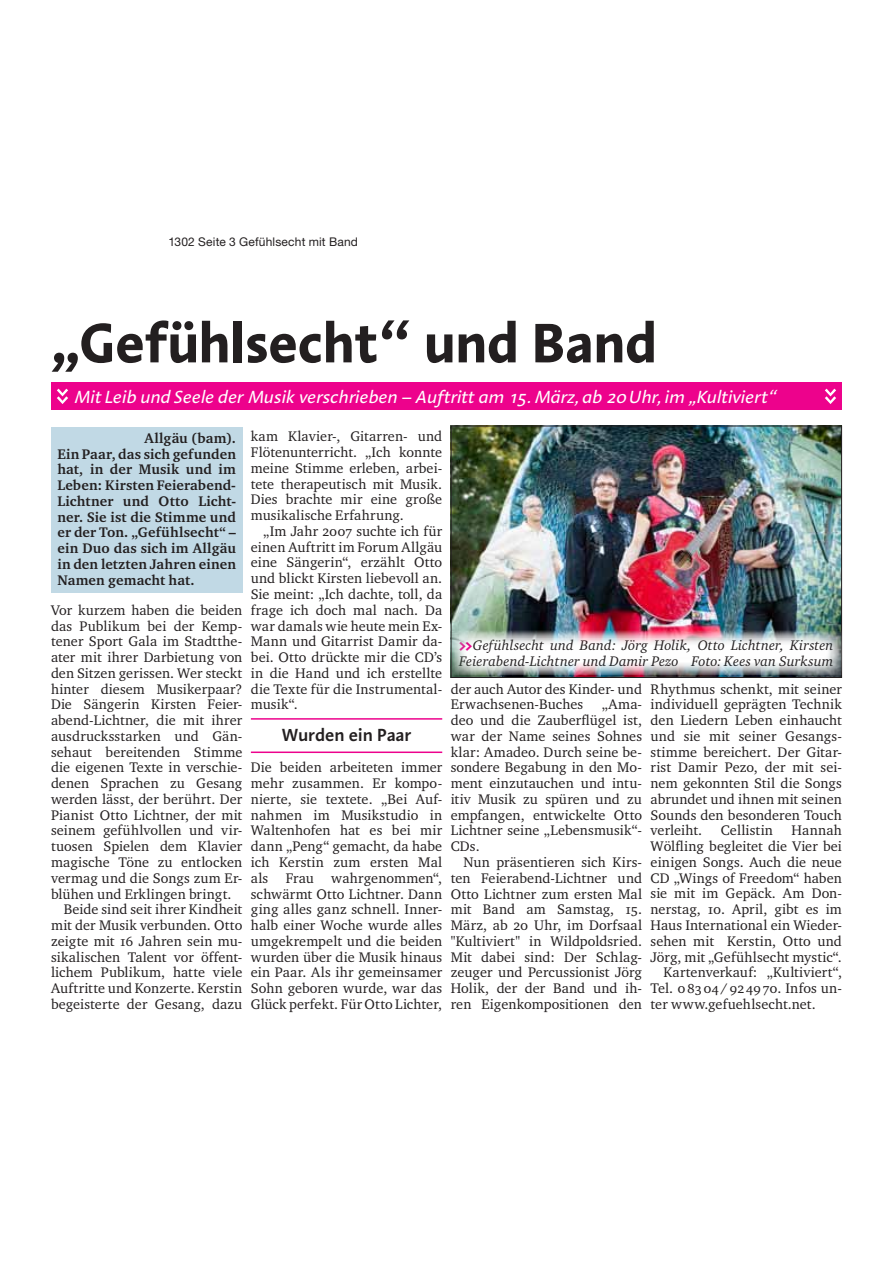
<style>
.page{position:relative;width:893px;height:1263px;background:#fff}
.page>*{position:absolute;margin:0;border:0;box-sizing:border-box;transform-origin:0 0}
.t1{font:700 57px "Aroma LT";letter-spacing:-.01em;color:#231f20}
.t2{font:italic 18px "Aroma LT";letter-spacing:-.01em;color:#fff}
.t3{font:600 18px "Aroma LT";letter-spacing:-.01em;color:#231f20}
.t4{font:14.25px/15.8px "Charter ITC Regu OS";letter-spacing:.01em;color:#231f20;text-align:justify}
.t5{font:14.25px/15.8px "Charter ITC Bold OS";letter-spacing:.015em;color:#231f20;text-align:justify}
.t6{font:italic 14.25px/15.8px "Charter ITC";letter-spacing:.01em;color:#231f20}
.t7{font:12px "Helvetica Neue LT";letter-spacing:.015em;color:#231f20}
.s1{font-family:"Aroma LT";font-weight:700;font-style:normal;color:#ed028c}
</style>
<div class="page">
<div style="left:51px;top:383px;width:791px;height:27px;background:#ed028c"></div>
<svg style="left:57px;top:389px;width:11px;height:15px"></svg>
<svg style="left:825px;top:389px;width:11px;height:15px"></svg>
<hr style="left:251px;top:718px;width:191px;height:2px;background:#ed028c">
<hr style="left:251px;top:751px;width:191px;height:2px;background:#ed028c">
<div style="left:51px;top:427px;width:191px;height:166px;background:#c1d9e5"></div>
<img style="left:453px;top:428px;width:387px;height:248px">
<div style="left:451px;top:426px;width:391px;height:252px;border:1px solid #231f20"></div>
<img style="left:451px;top:630px;width:391px;height:45px">
<p class="t7" style="left:168px;top:234px;width:191px">1302 Seite 3 Gefühlsecht mit Band</p>
<h1 class="t1" style="left:51px;top:305px;width:608px">„Gefühlsecht“ und Band</h1>
<p class="t2" style="left:74px;top:385px;width:703px">Mit Leib und Seele der Musik verschrieben – Auftritt am 15. März, ab 20 Uhr, im „Kultiviert“</p>
<p class="t5" style="left:57px;top:430px;width:180px;text-indent:87px">Allgäu (bam).<br>Ein Paar, das sich gefunden hat, in der Musik und im Leben: Kirsten Feierabend-Lichtner und Otto Licht&shy;ner. Sie ist die Stimme und er der Ton. „Gefühlsecht“ – ein Duo das sich im Allgäu in den letzten Jahren einen Namen gemacht hat.</p>
<p class="t4" style="left:51px;top:602px;width:193px">Vor kurzem haben die beiden</p>
<p class="t4" style="left:51px;top:617px;width:193px">das Publikum bei der Kemp-</p>
<p class="t4" style="left:51px;top:633px;width:193px">tener Sport Gala im Stadtthe-</p>
<p class="t4" style="left:51px;top:649px;width:193px">ater mit ihrer Darbietung von</p>
<p class="t4" style="left:51px;top:665px;width:193px">den Sitzen gerissen. Wer steckt</p>
<p class="t4" style="left:51px;top:680px;width:193px">hinter diesem Musikerpaar?</p>
<p class="t4" style="left:51px;top:696px;width:193px">Die Sängerin Kirsten Feier-</p>
<p class="t4" style="left:51px;top:712px;width:193px">abend-Lichtner, die mit ihrer</p>
<p class="t4" style="left:51px;top:728px;width:193px">ausdrucksstarken und Gän-</p>
<p class="t4" style="left:51px;top:743px;width:193px">sehaut bereitenden Stimme</p>
<p class="t4" style="left:51px;top:759px;width:193px">die eigenen Texte in verschie-</p>
<p class="t4" style="left:51px;top:775px;width:193px">denen Sprachen zu Gesang</p>
<p class="t4" style="left:51px;top:791px;width:193px">werden lässt, der berührt. Der</p>
<p class="t4" style="left:51px;top:807px;width:193px">Pianist Otto Lichtner, der mit</p>
<p class="t4" style="left:51px;top:822px;width:193px">seinem gefühlvollen und vir-</p>
<p class="t4" style="left:51px;top:838px;width:193px">tuosen Spielen dem Klavier</p>
<p class="t4" style="left:51px;top:854px;width:193px">magische Töne zu entlocken</p>
<p class="t4" style="left:51px;top:870px;width:193px">vermag und die Songs zum Er-</p>
<p class="t4" style="left:51px;top:885px;width:182px">blühen und Erklingen bringt.</p>
<p class="t4" style="left:64px;top:901px;width:180px">Beide sind seit ihrer Kindheit</p>
<p class="t4" style="left:51px;top:917px;width:193px">mit der Musik verbunden. Otto</p>
<p class="t4" style="left:51px;top:933px;width:193px">zeigte mit 16 Jahren sein mu-</p>
<p class="t4" style="left:51px;top:948px;width:193px">sikalischen Talent vor öffent-</p>
<p class="t4" style="left:51px;top:964px;width:193px">lichem Publikum, hatte viele</p>
<p class="t4" style="left:51px;top:980px;width:193px">Auftritte und Konzerte. Kerstin</p>
<p class="t4" style="left:51px;top:996px;width:193px">begeisterte der Gesang, dazu</p>
<p class="t4" style="left:251px;top:428px;width:193px">kam Klavier-, Gitarren- und Flötenunterricht. „Ich konnte meine Stimme erleben, arbei&shy;tete therapeutisch mit Musik.<br>Dies brachte mir eine große musikalische Erfahrung.</p>
<p class="t4" style="left:251px;top:523px;width:193px;text-indent:13px">„Im Jahr 2007 suchte ich für einen Auftritt im Forum Allgäu eine Sängerin“, erzählt Otto und blickt Kirsten liebevoll an.<br>Sie meint: „Ich dachte, toll, da frage ich doch mal nach. Da war damals wie heute mein Ex-Mann und Gitarrist Damir da&shy;bei. Otto drückte mir die CD’s in die Hand und ich erstellte die Texte für die Instrumental&shy;musik“.</p>
<p class="t3" style="left:281px;top:723px;width:132px">Wurden ein Paar</p>
<p class="t4" style="left:251px;top:759px;width:193px">Die beiden arbeiteten immer mehr zusammen. Er kompo&shy;nierte, sie textete. „Bei Auf&shy;nahmen im Musikstudio in Waltenhofen hat es bei mir dann „Peng“ gemacht, da habe ich Kerstin zum ersten Mal als Frau wahrgenommen“, schwärmt Otto Lichtner. Dann ging alles ganz schnell. Inner&shy;halb einer Woche wurde alles umgekrempelt und die beiden wurden über die Musik hinaus ein Paar. Als ihr gemeinsamer Sohn geboren wurde, war das Glück perfekt. Für Otto Lichter,</p>
<p class="t6" style="left:459px;top:637px;width:376px"><span class="s1">&gt;&gt;</span>Gefühlsecht und Band: Jörg Holik, Otto Lichtner, Kirsten<br>Feierabend-Lichtner und Damir Pezo Foto: Kees van Surksum</p>
<p class="t4" style="left:451px;top:680px;width:193px">der auch Autor des Kinder- und<br>Erwachsenen-Buches</p>
<p class="t4" style="left:451px;top:696px;width:193px;text-indent:151px">„Ama&shy;deo und die Zauberflügel ist, war der Name seines Sohnes klar: Amadeo. Durch seine be&shy;sondere Begabung in den Mo&shy;ment einzutauchen und intu&shy;itiv Musik zu spüren und zu empfangen, entwickelte Otto Lichtner seine „Lebensmusik“- CDs.</p>
<p class="t4" style="left:451px;top:854px;width:193px;text-indent:13px">Nun präsentieren sich Kirs&shy;ten Feierabend-Lichtner und Otto Lichtner zum ersten Mal mit Band am Samstag, 15.<br>März, ab 20 Uhr, im Dorfsaal "Kultiviert" in Wildpoldsried.<br>Mit dabei sind: Der Schlag&shy;zeuger und Percussionist Jörg Holik, der der Band und ih&shy;ren Eigenkompositionen den</p>
<p class="t4" style="left:651px;top:680px;width:193px">Rhythmus schenkt, mit seiner individuell geprägten Technik den Liedern Leben einhaucht und sie mit seiner Gesangs&shy;stimme bereichert. Der Gitar&shy;rist Damir Pezo, der mit sei&shy;nem gekonnten Stil die Songs abrundet und ihnen mit seinen Sounds den besonderen Touch verleiht.</p>
<p class="t4" style="left:721px;top:822px;width:54px">Cellistin</p>
<p class="t4" style="left:792px;top:822px;width:52px">Hannah</p>
<p class="t4" style="left:651px;top:838px;width:193px">Wölfling begleitet die Vier bei</p>
<p class="t4" style="left:651px;top:854px;width:193px">einigen Songs. Auch die neue</p>
<p class="t4" style="left:651px;top:870px;width:193px">CD „Wings of Freedom“ haben</p>
<p class="t4" style="left:651px;top:885px;width:193px">sie mit im Gepäck. Am Don-</p>
<p class="t4" style="left:651px;top:901px;width:193px">nerstag, 10. April, gibt es im</p>
<p class="t4" style="left:651px;top:917px;width:193px">Haus International ein Wieder-</p>
<p class="t4" style="left:651px;top:933px;width:193px">sehen mit Kerstin, Otto und</p>
<p class="t4" style="left:651px;top:948px;width:193px">Jörg, mit „Gefühlsecht mystic“.</p>
<p class="t4" style="left:663px;top:964px;width:180px">Kartenverkauf: „Kultiviert“,</p>
<p class="t4" style="left:651px;top:980px;width:193px">Tel. 08304/924970. Infos un-</p>
<p class="t4" style="left:651px;top:996px;width:167px">ter www.gefuehlsecht.net.</p>
</div>
